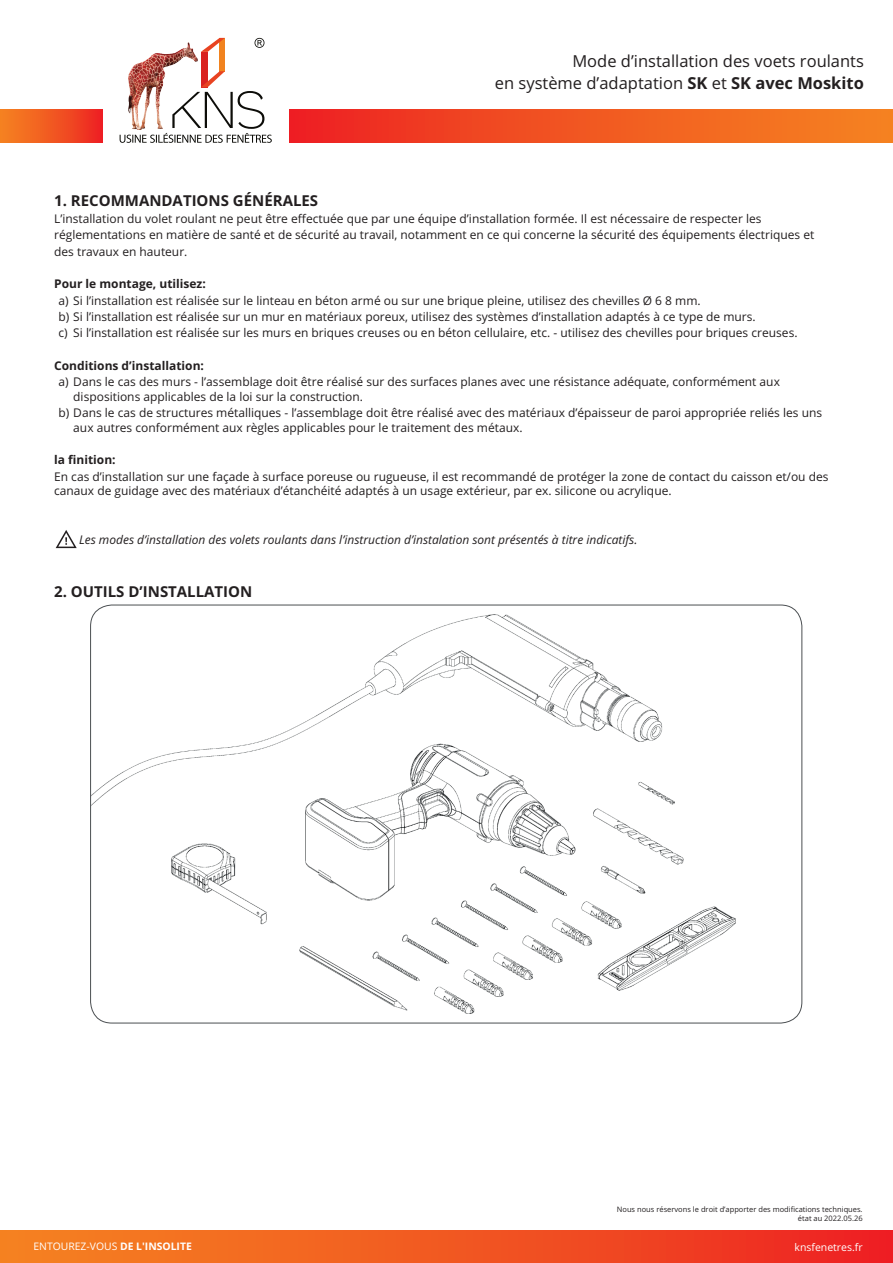
<style>
.page{position:relative;width:893px;height:1263px;background:#fff}
.page>*{position:absolute;margin:0;border:0;box-sizing:border-box;transform-origin:0 0}
.t1{font:16.5px/22.5px "Open Sans";color:#231f20;text-align:right}
.t2{font:700 15px "Open Sans";color:#231f20}
.t3{font:12px/16.4px "Open Sans";color:#231f20}
.t4{font:italic 12px "Open Sans";color:#231f20}
.t5{font:700 12px "Open Sans";color:#231f20}
.t6{font:10.5px "Open Sans";color:#fff}
.t7{font:10.35px "Open Sans";color:#fff}
.t8{font:7.5px/9.1px "Open Sans";color:#231f20;text-align:right}
.s1{font-weight:700}
</style>
<div class="page">
<div style="left:289px;top:110px;width:604px;height:33px;background:linear-gradient(to right,#ed2423,#f58721)"></div>
<div style="left:0;top:110px;width:102px;height:33px;background:linear-gradient(to right,#f58621,#ed2623)"></div>
<svg style="left:120px;top:38px;width:152px;height:105px"></svg>
<img style="left:128px;top:42px;width:69px;height:87px">
<div style="left:0;top:1231px;width:893px;height:32px;background:linear-gradient(to right,#f58721,#ed2423)"></div>
<svg style="left:56px;top:530px;width:21px;height:18px"></svg>
<img style="left:90px;top:605px;width:646px;height:418px">
<h1 class="t1" style="left:495px;top:51px;width:371px">Mode d’installation des voets roulants<br>en système d’adaptation <span class="s1">SK</span> et <span class="s1">SK avec Moskito</span></h1>
<p class="t2" style="left:54px;top:194px;width:266px">1. RECOMMANDATIONS GÉNÉRALES</p>
<p class="t3" style="left:54px;top:212px;width:762px">L’installation du volet roulant ne peut être effectuée que par une équipe d’installation formée. Il est nécessaire de respecter les réglementations en matière de santé et de sécurité au travail, notamment en ce qui concerne la sécurité des équipements électriques et des travaux en hauteur.</p>
<p class="t5" style="left:54px;top:279px;width:153px">Pour le montage, utilisez:</p>
<p class="t3" style="left:58px;top:293px;width:741px">a) Si l’installation est réalisée sur le linteau en béton armé ou sur une brique pleine, utilisez des chevilles Ø 6 8 mm.<br>b) Si l’installation est réalisée sur un mur en matériaux poreux, utilisez des systèmes d’installation adaptés à ce type de murs.<br>c) Si l’installation est réalisée sur les murs en briques creuses ou en béton cellulaire, etc. - utilisez des chevilles pour briques creuses.</p>
<p class="t5" style="left:54px;top:361px;width:151px">Conditions d’installation:</p>
<p class="t3" style="left:73px;top:376px;width:708px;line-height:14.5px;text-indent:-15px">a) Dans le cas des murs - l’assemblage doit être réalisé sur des surfaces planes avec une résistance adéquate, conformément aux dispositions applicables de la loi sur la construction.</p>
<p class="t3" style="left:73px;top:407px;width:750px;line-height:14.5px;text-indent:-15px">b) Dans le cas de structures métalliques - l’assemblage doit être réalisé avec des matériaux d’épaisseur de paroi appropriée reliés les uns aux autres conformément aux règles applicables pour le traitement des métaux.</p>
<p class="t5" style="left:54px;top:455px;width:63px">la finition:</p>
<p class="t3" style="left:54px;top:470px;width:776px;line-height:14.5px">En cas d’installation sur une façade à surface poreuse ou rugueuse, il est recommandé de protéger la zone de contact du caisson et/ou des canaux de guidage avec des matériaux d’étanchéité adaptés à un usage extérieur, par ex. silicone ou acrylique.</p>
<p class="t4" style="left:79px;top:535px;width:560px">Les modes d’installation des volets roulants dans l’instruction d’instalation sont présentés à titre indicatifs.</p>
<p class="t2" style="left:54px;top:585px;width:200px">2. OUTILS D’INSTALLATION</p>
<p class="t8" style="left:617px;top:1205px;width:247px">Nous nous réservons le droit d’apporter des modifications techniques. état au 2022.05.26</p>
<p class="t7" style="left:33px;top:1242px;width:160px">ENTOUREZ-VOUS <span class="s1">DE L'INSOLITE</span></p>
<p class="t6" style="left:794px;top:1242px;width:70px">knsfenetres.fr</p>
</div>
